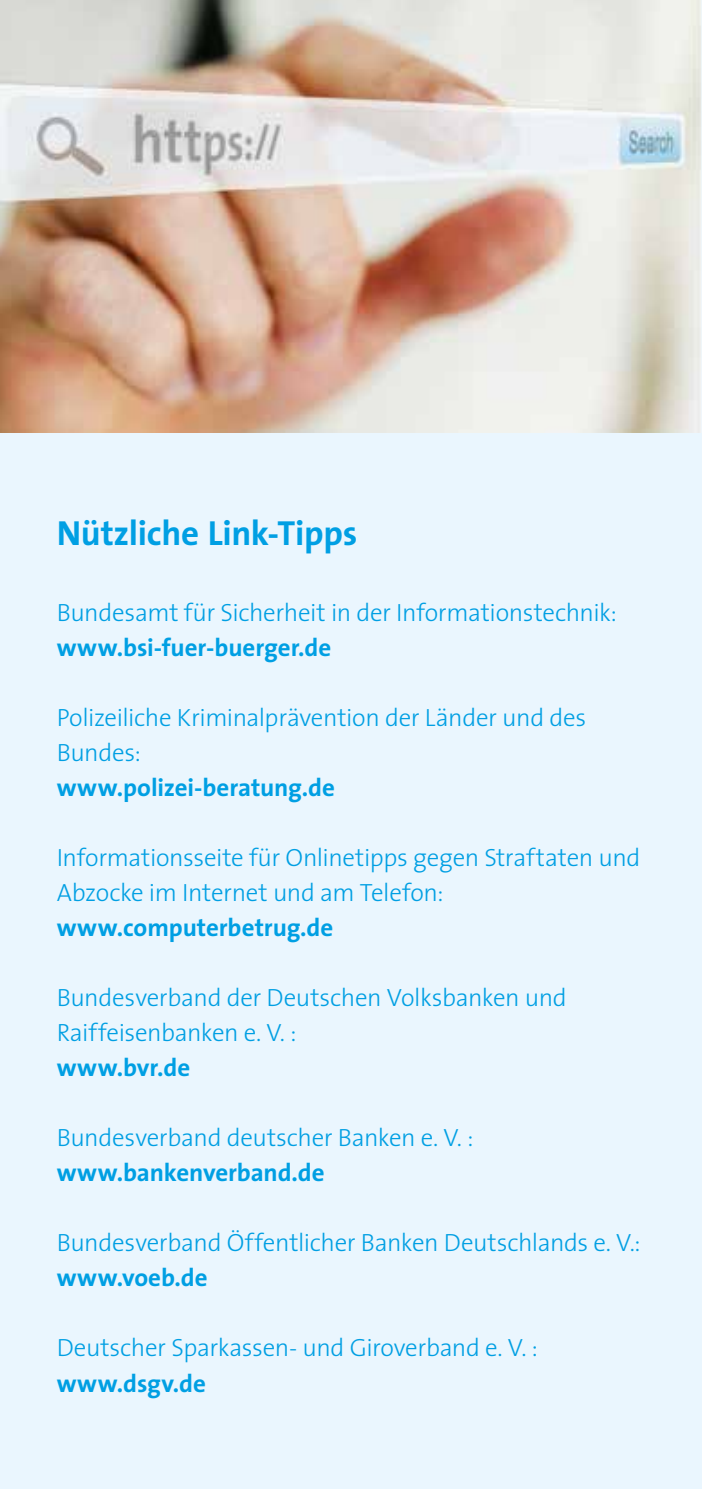
<style>
.page{position:relative;width:702px;height:1489px;background:#fff}
.page>*{position:absolute;margin:0;border:0;box-sizing:border-box;transform-origin:0 0}
.t1{font:700 35px "The Sans";letter-spacing:-.01em;color:#009fe3}
.t2{font:300 25px/35px "The Sans";letter-spacing:-.015em;color:#009fe3}
.t3{font:700 25px "The Sans";letter-spacing:-.005em;color:#009fe3}
</style>
<div class="page">
<div style="left:0;top:0;width:702px;height:1488px;background:#eaf6fe"></div>
<img style="left:0;top:0;width:701px;height:432px">
<h1 class="t1" style="left:57px;top:511px;width:302px">Nützliche Link-Tipps</h1>
<p class="t2" style="left:57px;top:595px;width:562px">Bundesamt für Sicherheit in der Informationstechnik:</p>
<p class="t3" style="left:57px;top:631px;width:276px">www.bsi-fuer-buerger.de</p>
<p class="t2" style="left:57px;top:700px;width:531px">Polizeiliche Kriminalprävention der Länder und des<br>Bundes:</p>
<p class="t3" style="left:57px;top:771px;width:280px">www.polizei-beratung.de</p>
<p class="t2" style="left:57px;top:840px;width:585px">Informationsseite für Onlinetipps gegen Straftaten und<br>Abzocke im Internet und am Telefon:</p>
<p class="t3" style="left:57px;top:911px;width:278px">www.computerbetrug.de</p>
<p class="t2" style="left:57px;top:980px;width:511px">Bundesverband der Deutschen Volksbanken und<br>Raiffeisenbanken e. V. :</p>
<p class="t3" style="left:57px;top:1051px;width:135px">www.bvr.de</p>
<p class="t2" style="left:57px;top:1120px;width:418px">Bundesverband deutscher Banken e. V. :</p>
<p class="t3" style="left:57px;top:1156px;width:269px">www.bankenverband.de</p>
<p class="t2" style="left:57px;top:1225px;width:585px">Bundesverband Öffentlicher Banken Deutschlands e. V.:</p>
<p class="t3" style="left:57px;top:1261px;width:152px">www.voeb.de</p>
<p class="t2" style="left:57px;top:1330px;width:482px">Deutscher Sparkassen- und Giroverband e. V. :</p>
<p class="t3" style="left:57px;top:1367px;width:151px">www.dsgv.de</p>
</div>
